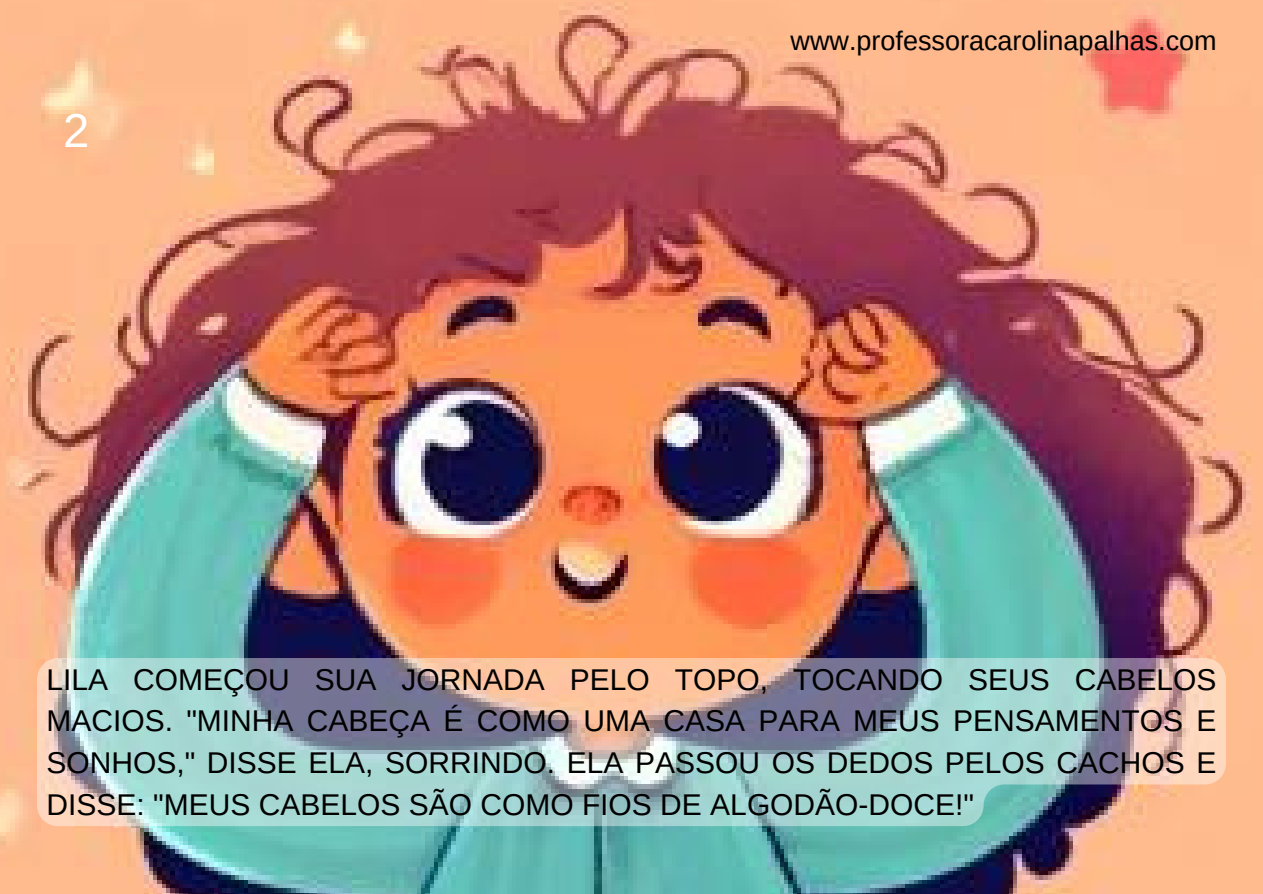
<style>
.page{position:relative;width:1263px;height:894px;background:#fff}
.page>*{position:absolute;margin:0;border:0;box-sizing:border-box;transform-origin:0 0}
.t1{font:47.25px "Arimo";color:#fff}
.t2{font:30px/41.7px "Arimo";color:#000;text-align:justify}
.t3{font:27px "Arimo";color:#000}
</style>
<div class="page">
<img style="left:0;top:0;width:1263px;height:893px">
<img style="left:37px;top:657px;width:1189px;height:168px">
<h1 class="t1" style="left:63px;top:104px;width:28px">2</h1>
<p class="t3" style="left:791px;top:26px;width:428px">www.professoracarolinapalhas.com</p>
<p class="t2" style="left:46px;top:658px;width:1172px">LILA COMEÇOU SUA JORNADA PELO TOPO, TOCANDO SEUS CABELOS MACIOS. "MINHA CABEÇA É COMO UMA CASA PARA MEUS PENSAMENTOS E SONHOS," DISSE ELA, SORRINDO. ELA PASSOU OS DEDOS PELOS CACHOS E DISSE: "MEUS CABELOS SÃO COMO FIOS DE ALGODÃO-DOCE!"</p>
</div>
